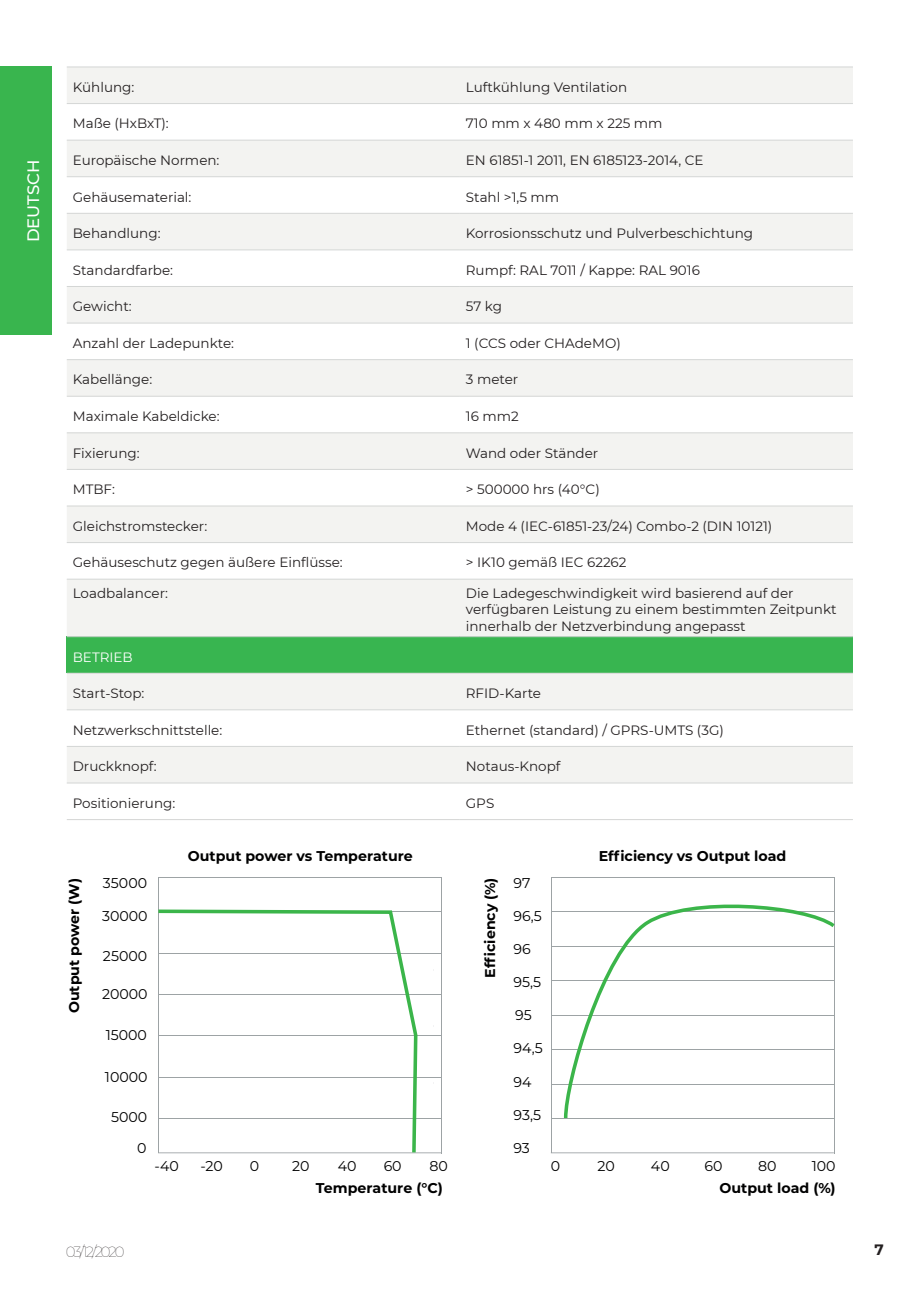
<style>
.page{position:relative;width:919px;height:1289px;background:#fff}
.page>*{position:absolute;margin:0;border:0;box-sizing:border-box;transform-origin:0 0}
.t1{font:500 16.5px "Montserrat";color:#fff}
.t2{font:100 15px "Montserrat";letter-spacing:-.14em;color:#231f20}
.t3{font:700 15px "Montserrat";color:#231f20}
.t4{font:700 14.25px "Montserrat";color:#000001}
.t5{font:14.25px/30.5px "Montserrat";color:#000001;text-align:right}
.t6{font:13.5px/16.2px "Montserrat";color:#231f20}
.t7{font:13.5px "Montserrat";color:#fff}
</style>
<div class="page">
<div style="left:0;top:67px;width:51px;height:268px;background:#39b54e"></div>
<div style="left:67px;top:68px;width:785px;height:35px;background:#f3f3f1"></div>
<svg style="left:67px;top:141px;width:785px;height:182px;fill:#f3f3f1"></svg>
<div style="left:67px;top:360px;width:785px;height:36px;background:#f3f3f1"></div>
<div style="left:67px;top:433px;width:785px;height:36px;background:#f3f3f1"></div>
<div style="left:67px;top:506px;width:785px;height:36px;background:#f3f3f1"></div>
<div style="left:67px;top:580px;width:785px;height:56px;background:#f3f3f1"></div>
<div style="left:67px;top:636px;width:785px;height:37px;background:#38b550"></div>
<div style="left:67px;top:674px;width:785px;height:35px;background:#f3f3f1"></div>
<div style="left:67px;top:747px;width:785px;height:35px;background:#f3f3f1"></div>
<hr style="left:67px;top:67px;width:393px;height:1px;background:#d4d6d5">
<hr style="left:460px;top:67px;width:392px;height:1px;background:#d4d6d5">
<hr style="left:67px;top:103px;width:393px;height:1px;background:#d4d6d5">
<hr style="left:460px;top:103px;width:392px;height:1px;background:#d4d6d5">
<hr style="left:67px;top:140px;width:393px;height:1px;background:#d4d6d5">
<hr style="left:460px;top:140px;width:392px;height:1px;background:#d4d6d5">
<hr style="left:67px;top:176px;width:393px;height:1px;background:#d4d6d5">
<hr style="left:460px;top:176px;width:392px;height:1px;background:#d4d6d5">
<hr style="left:67px;top:213px;width:393px;height:1px;background:#d4d6d5">
<hr style="left:460px;top:213px;width:392px;height:1px;background:#d4d6d5">
<hr style="left:67px;top:250px;width:393px;height:1px;background:#d4d6d5">
<hr style="left:460px;top:250px;width:392px;height:1px;background:#d4d6d5">
<hr style="left:67px;top:286px;width:393px;height:1px;background:#d4d6d5">
<hr style="left:460px;top:286px;width:392px;height:1px;background:#d4d6d5">
<hr style="left:67px;top:323px;width:393px;height:1px;background:#d4d6d5">
<hr style="left:460px;top:323px;width:392px;height:1px;background:#d4d6d5">
<hr style="left:67px;top:359px;width:393px;height:1px;background:#d4d6d5">
<hr style="left:460px;top:359px;width:392px;height:1px;background:#d4d6d5">
<hr style="left:67px;top:396px;width:393px;height:1px;background:#d4d6d5">
<hr style="left:460px;top:396px;width:392px;height:1px;background:#d4d6d5">
<hr style="left:67px;top:432px;width:393px;height:1px;background:#d4d6d5">
<hr style="left:460px;top:432px;width:392px;height:1px;background:#d4d6d5">
<hr style="left:67px;top:469px;width:393px;height:1px;background:#d4d6d5">
<hr style="left:460px;top:469px;width:392px;height:1px;background:#d4d6d5">
<hr style="left:67px;top:505px;width:393px;height:1px;background:#d4d6d5">
<hr style="left:460px;top:505px;width:392px;height:1px;background:#d4d6d5">
<hr style="left:67px;top:542px;width:393px;height:1px;background:#d4d6d5">
<hr style="left:460px;top:542px;width:392px;height:1px;background:#d4d6d5">
<hr style="left:67px;top:579px;width:393px;height:1px;background:#d4d6d5">
<hr style="left:460px;top:579px;width:392px;height:1px;background:#d4d6d5">
<hr style="left:67px;top:636px;width:393px;height:1px;background:#d4d6d5">
<hr style="left:460px;top:636px;width:392px;height:1px;background:#d4d6d5">
<hr style="left:67px;top:673px;width:393px;height:1px;background:#d4d6d5">
<hr style="left:460px;top:673px;width:392px;height:1px;background:#d4d6d5">
<hr style="left:67px;top:709px;width:393px;height:1px;background:#d4d6d5">
<hr style="left:460px;top:709px;width:392px;height:1px;background:#d4d6d5">
<hr style="left:67px;top:746px;width:393px;height:1px;background:#d4d6d5">
<hr style="left:460px;top:746px;width:392px;height:1px;background:#d4d6d5">
<hr style="left:67px;top:782px;width:393px;height:1px;background:#d4d6d5">
<hr style="left:460px;top:782px;width:392px;height:1px;background:#d4d6d5">
<hr style="left:67px;top:819px;width:393px;height:1px;background:#d4d6d5">
<hr style="left:460px;top:819px;width:392px;height:1px;background:#d4d6d5">
<hr style="left:158px;top:877px;width:1px;height:275px;background:#9da3a5">
<hr style="left:158px;top:911px;width:283px;height:1px;background:#9da3a5">
<hr style="left:158px;top:952px;width:283px;height:1px;background:#9da3a5">
<hr style="left:158px;top:993px;width:283px;height:1px;background:#9da3a5">
<hr style="left:158px;top:1035px;width:283px;height:1px;background:#9da3a5">
<hr style="left:158px;top:1076px;width:283px;height:1px;background:#9da3a5">
<hr style="left:158px;top:1117px;width:283px;height:1px;background:#9da3a5">
<hr style="left:158px;top:1152px;width:283px;height:1px;background:#9da3a5">
<hr style="left:440px;top:878px;width:1px;height:275px;background:#9da3a5">
<svg style="left:158px;top:909px;width:261px;height:245px"></svg>
<hr style="left:158px;top:877px;width:283px;height:1px;background:#9da3a5">
<hr style="left:551px;top:911px;width:283px;height:1px;background:#9da3a5">
<hr style="left:551px;top:946px;width:283px;height:1px;background:#9da3a5">
<hr style="left:551px;top:980px;width:283px;height:1px;background:#9da3a5">
<hr style="left:551px;top:1014px;width:283px;height:1px;background:#9da3a5">
<hr style="left:551px;top:1048px;width:283px;height:1px;background:#9da3a5">
<hr style="left:551px;top:1084px;width:283px;height:1px;background:#9da3a5">
<hr style="left:551px;top:1117px;width:283px;height:1px;background:#9da3a5">
<hr style="left:551px;top:877px;width:1px;height:275px;background:#9da3a5">
<hr style="left:551px;top:1152px;width:282px;height:1px;background:#9da3a5">
<hr style="left:833px;top:878px;width:1px;height:275px;background:#9da3a5">
<hr style="left:551px;top:877px;width:283px;height:1px;background:#9da3a5">
<svg style="left:562px;top:891px;width:273px;height:230px"></svg>
<p class="t1" style="left:22px;top:242px;width:84px;rotate:-90deg">DEUTSCH</p>
<p class="t6" style="left:73px;top:78px;width:63px">Kühlung:</p>
<p class="t6" style="left:466px;top:78px;width:163px">Luftkühlung Ventilation</p>
<p class="t6" style="left:73px;top:115px;width:97px">Maße (HxBxT):</p>
<p class="t6" style="left:466px;top:115px;width:198px">710 mm x 480 mm x 225 mm</p>
<p class="t6" style="left:73px;top:152px;width:148px">Europäische Normen:</p>
<p class="t6" style="left:466px;top:152px;width:239px">EN 61851-1 2011, EN 6185123-2014, CE</p>
<p class="t6" style="left:73px;top:188px;width:120px">Gehäusematerial:</p>
<p class="t6" style="left:466px;top:188px;width:95px">Stahl &gt;1,5 mm</p>
<p class="t6" style="left:73px;top:225px;width:89px">Behandlung:</p>
<p class="t6" style="left:466px;top:225px;width:289px">Korrosionsschutz und Pulverbeschichtung</p>
<p class="t6" style="left:73px;top:261px;width:102px">Standardfarbe:</p>
<p class="t6" style="left:466px;top:261px;width:235px">Rumpf: RAL 7011 / Kappe: RAL 9016</p>
<p class="t6" style="left:73px;top:298px;width:60px">Gewicht:</p>
<p class="t6" style="left:466px;top:298px;width:38px">57 kg</p>
<p class="t6" style="left:73px;top:334px;width:163px">Anzahl der Ladepunkte:</p>
<p class="t6" style="left:466px;top:334px;width:157px">1 (CCS oder CHAdeMO)</p>
<p class="t6" style="left:73px;top:371px;width:81px">Kabellänge:</p>
<p class="t6" style="left:466px;top:371px;width:54px">3 meter</p>
<p class="t6" style="left:73px;top:407px;width:148px">Maximale Kabeldicke:</p>
<p class="t6" style="left:466px;top:407px;width:54px">16 mm2</p>
<p class="t6" style="left:73px;top:444px;width:68px">Fixierung:</p>
<p class="t6" style="left:466px;top:444px;width:134px">Wand oder Ständer</p>
<p class="t6" style="left:73px;top:481px;width:44px">MTBF:</p>
<p class="t6" style="left:466px;top:481px;width:135px">&gt; 500000 hrs (40°C)</p>
<p class="t6" style="left:73px;top:517px;width:136px">Gleichstromstecker:</p>
<p class="t6" style="left:466px;top:517px;width:308px">Mode 4 (IEC-61851-23/24) Combo-2 (DIN 10121)</p>
<p class="t6" style="left:73px;top:554px;width:271px">Gehäuseschutz gegen äußere Einflüsse:</p>
<p class="t6" style="left:466px;top:554px;width:162px">&gt; IK10 gemäß IEC 62262</p>
<p class="t6" style="left:73px;top:585px;width:97px">Loadbalancer:</p>
<p class="t6" style="left:466px;top:585px;width:372px">Die Ladegeschwindigkeit wird basierend auf der verfügbaren Leistung zu einem bestimmten Zeitpunkt innerhalb der Netzverbindung angepasst</p>
<p class="t7" style="left:73px;top:647px;width:62px">BETRIEB</p>
<p class="t6" style="left:73px;top:684px;width:73px">Start-Stop:</p>
<p class="t6" style="left:466px;top:684px;width:77px">RFID-Karte</p>
<p class="t6" style="left:73px;top:721px;width:151px">Netzwerkschnittstelle:</p>
<p class="t6" style="left:466px;top:721px;width:259px">Ethernet (standard) / GPRS-UMTS (3G)</p>
<p class="t6" style="left:73px;top:757px;width:85px">Druckknopf:</p>
<p class="t6" style="left:466px;top:757px;width:96px">Notaus-Knopf</p>
<p class="t6" style="left:73px;top:794px;width:104px">Positionierung:</p>
<p class="t6" style="left:466px;top:794px;width:30px">GPS</p>
<p class="t4" style="left:64px;top:1013px;width:137px;rotate:-90deg">Output power (W)</p>
<p class="t5" style="left:103px;top:867px;width:46px">35000</p>
<p class="t4" style="left:188px;top:845px;width:226px">Output power vs Temperature</p>
<p class="t5" style="left:102px;top:900px;width:47px">30000</p>
<p class="t5" style="left:103px;top:939px;width:46px">25000</p>
<p class="t5" style="left:102px;top:978px;width:47px">20000</p>
<p class="t5" style="left:106px;top:1019px;width:43px">15000</p>
<p class="t5" style="left:105px;top:1061px;width:44px">10000</p>
<p class="t5" style="left:111px;top:1101px;width:38px">5000<br>0</p>
<p class="t5" style="left:154px;top:1150px;width:26px">-40</p>
<p class="t5" style="left:200px;top:1150px;width:24px">-20</p>
<p class="t5" style="left:250px;top:1150px;width:11px">0</p>
<p class="t5" style="left:338px;top:1150px;width:20px">40</p>
<p class="t5" style="left:292px;top:1150px;width:19px">20</p>
<p class="t5" style="left:383px;top:1150px;width:20px">60</p>
<p class="t5" style="left:429px;top:1150px;width:20px">80</p>
<p class="t4" style="left:316px;top:1177px;width:128px">Temperature (°C)</p>
<p class="t4" style="left:479px;top:977px;width:102px;rotate:-90deg">Efficiency (%)</p>
<p class="t5" style="left:513px;top:867px;width:18px">97</p>
<p class="t5" style="left:513px;top:900px;width:30px">96,5</p>
<p class="t5" style="left:513px;top:933px;width:19px">96</p>
<p class="t5" style="left:513px;top:966px;width:29px">95,5</p>
<p class="t5" style="left:515px;top:999px;width:18px">95</p>
<p class="t5" style="left:513px;top:1032px;width:31px">94,5</p>
<p class="t5" style="left:513px;top:1065px;width:20px">94</p>
<p class="t5" style="left:513px;top:1098px;width:29px">93,5</p>
<p class="t5" style="left:513px;top:1131px;width:18px">93</p>
<p class="t4" style="left:598px;top:845px;width:189px">Efficiency vs Output load</p>
<p class="t5" style="left:551px;top:1150px;width:11px">0</p>
<p class="t5" style="left:597px;top:1150px;width:19px">20</p>
<p class="t5" style="left:651px;top:1150px;width:20px">40</p>
<p class="t5" style="left:704px;top:1150px;width:20px">60</p>
<p class="t5" style="left:758px;top:1150px;width:20px">80</p>
<p class="t5" style="left:811px;top:1150px;width:25px">100</p>
<p class="t4" style="left:719px;top:1177px;width:117px">Output load (%)</p>
<p class="t2" style="left:66px;top:1241px;width:60px">03/12/2020</p>
<p class="t3" style="left:874px;top:1238px;width:11px">7</p>
</div>
